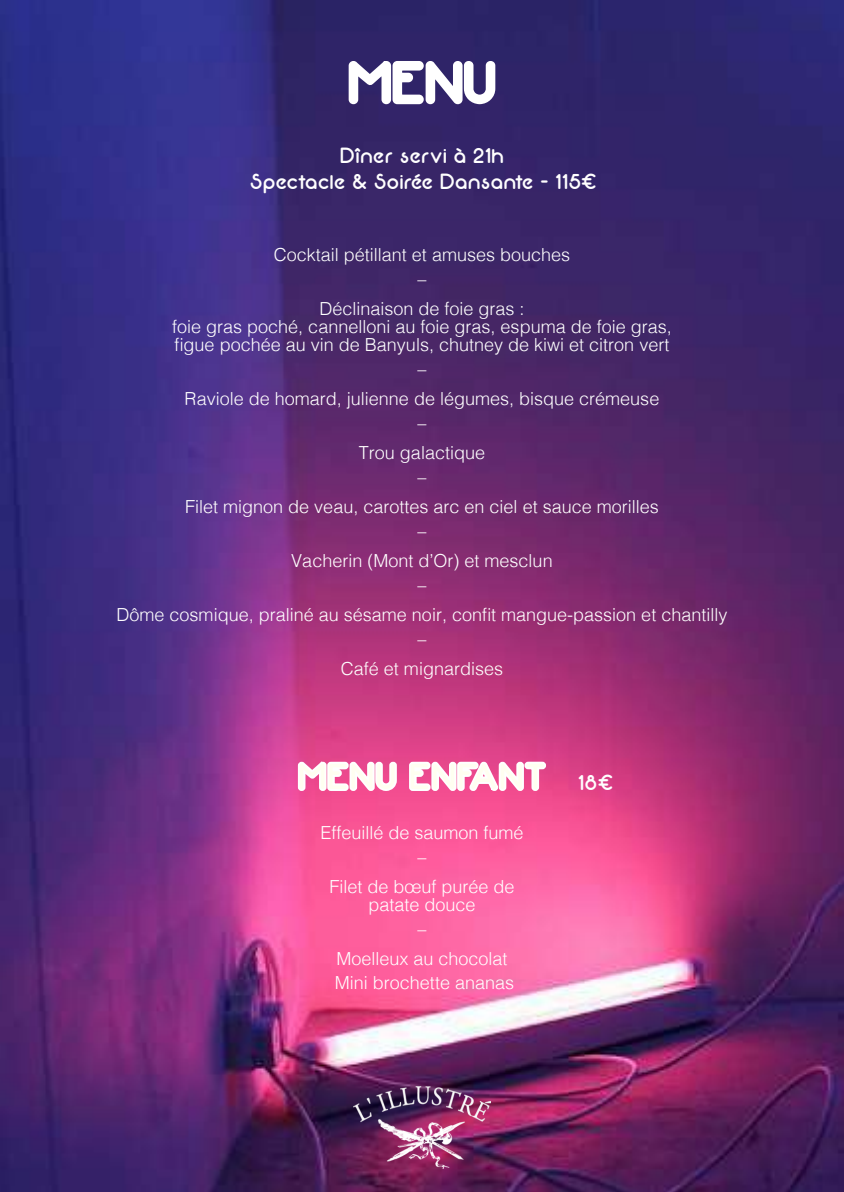
<style>
.page{position:relative;width:844px;height:1192px;background:#fff}
.page>*{position:absolute;margin:0;border:0;box-sizing:border-box;transform-origin:0 0}
.t1{font:56px "Neon 80 s";color:#fff}
.t2{font:22px/26.4px "Neon 80 s";color:#fff;text-align:center}
.t3{font:300 18px/18px "Helvetica";color:#fff;text-align:center}
</style>
<div class="page">
<img style="left:0;top:0;width:843px;height:1192px">
<img style="left:353px;top:1086px;width:137px;height:82px">
<svg style="left:345px;top:55px;width:152px;height:53px"></svg>
<svg style="left:294px;top:755px;width:105px;height:39px"></svg>
<svg style="left:405px;top:747px;width:144px;height:58px"></svg>
<h1 class="t1" style="left:348px;top:52px;width:149px">MENU</h1>
<p class="t2" style="left:250px;top:142px;width:346px">Dîner servi à 21h<br>Spectacle &amp; Soirée Dansante - 115€</p>
<p class="t3" style="left:273px;top:245px;width:298px">Cocktail pétillant et amuses bouches _</p>
<p class="t3" style="left:172px;top:299px;width:501px">Déclinaison de foie gras :<br>foie gras poché, cannelloni au foie gras, espuma de foie gras, figue pochée au vin de Banyuls, chutney de kiwi et citron vert _</p>
<p class="t3" style="left:184px;top:389px;width:476px">Raviole de homard, julienne de légumes, bisque crémeuse _</p>
<p class="t3" style="left:358px;top:443px;width:128px">Trou galactique _</p>
<p class="t3" style="left:185px;top:497px;width:475px">Filet mignon de veau, carottes arc en ciel et sauce morilles _</p>
<p class="t3" style="left:291px;top:551px;width:263px">Vacherin (Mont d’Or) et mesclun _</p>
<p class="t3" style="left:116px;top:605px;width:612px">Dôme cosmique, praliné au sésame noir, confit mangue-passion et chantilly _</p>
<p class="t3" style="left:340px;top:659px;width:164px">Café et mignardises</p>
<p class="t3" style="left:320px;top:822px;width:205px">Effeuillé de saumon fumé _</p>
<p class="t3" style="left:329px;top:876px;width:187px">Filet de bœuf purée de patate douce<br>_</p>
<p class="t3" style="left:334px;top:945px;width:181px;line-height:24px;text-align:left">Moelleux au chocolat<br>Mini brochette ananas</p>
</div>
